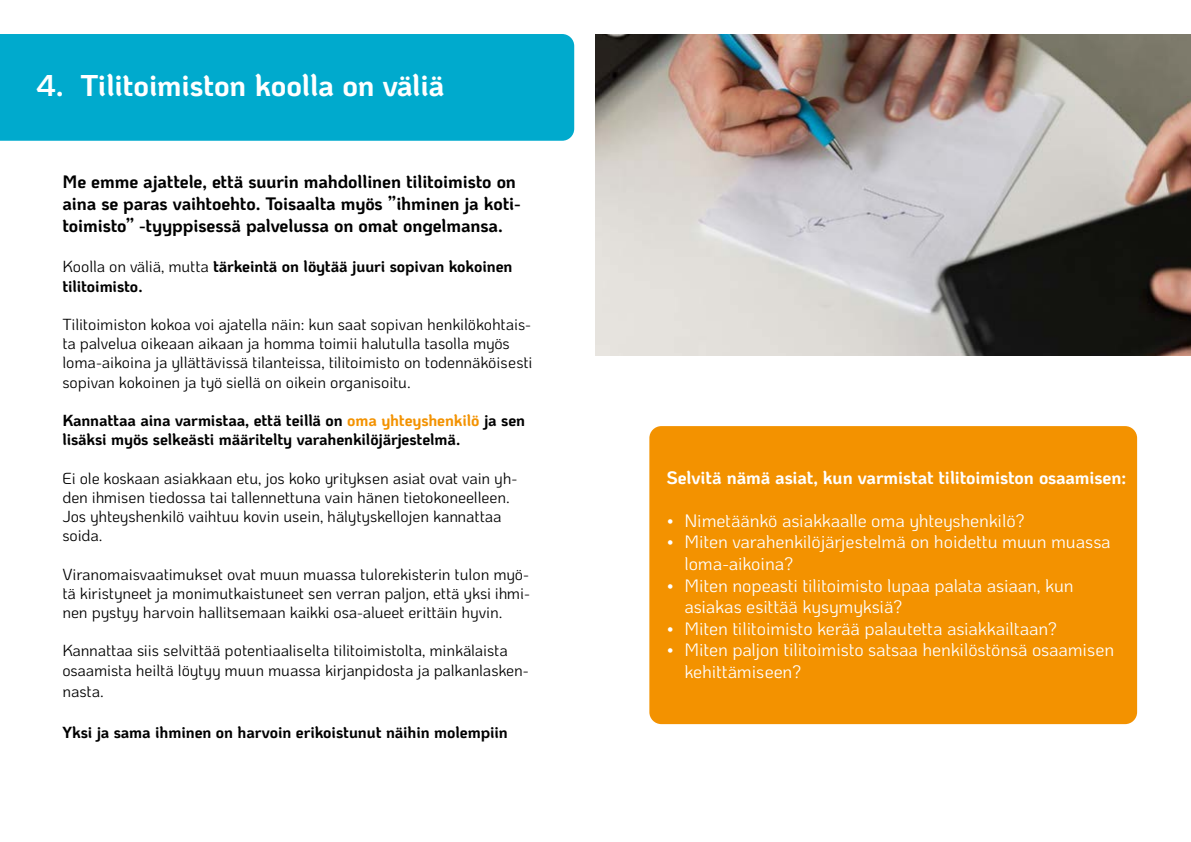
<style>
.page{position:relative;width:1191px;height:842px;background:#fff}
.page>*{position:absolute;margin:0;border:0;box-sizing:border-box;transform-origin:0 0}
.t1{font:700 30px "Ko Ho";letter-spacing:-.005em;color:#fff}
.t2{font:18px/21.6px "Ko Ho";letter-spacing:-.005em;color:#fff}
.t3{font:700 18px/21.6px "Ko Ho";letter-spacing:-.005em;color:#000}
.t4{font:700 18px "Ko Ho";letter-spacing:-.005em;color:#fff}
.t5{font:16px/19.2px "Ko Ho";letter-spacing:-.005em;color:#000}
.t6{font:700 16px/19.2px "Ko Ho";letter-spacing:-.005em;color:#000}
.s1{font-weight:400}
.s2{color:#f39200}
</style>
<div class="page">
<div style="left:649px;top:426px;width:488px;height:298px;background:#f39200;border-radius:12px"></div>
<div style="left:0;top:34px;width:574px;height:107px;background:#00aacd"></div>
<img style="left:595px;top:34px;width:596px;height:321px">
<h1 class="t1" style="left:36px;top:60px;width:410px">4. Tilitoimiston koolla on väliä</h1>
<p class="t3" style="left:62px;top:171px;width:460px">Me emme ajattele, että suurin mahdollinen tilitoimisto on aina se paras vaihtoehto. Toisaalta myös ”ihminen ja koti&shy;toimisto” -tyyppisessä palvelussa on omat ongelmansa.</p>
<p class="t6" style="left:62px;top:257px;width:451px"><span class="s1">Koolla on väliä, mutta</span> tärkeintä on löytää juuri sopivan kokoinen tilitoimisto.</p>
<p class="t5" style="left:62px;top:315px;width:471px">Tilitoimiston kokoa voi ajatella näin: kun saat sopivan henkilökohtais&shy;ta palvelua oikeaan aikaan ja homma toimii halutulla tasolla myös loma-aikoina ja yllättävissä tilanteissa, tilitoimisto on todennäköisesti sopivan kokoinen ja työ siellä on oikein organisoitu.</p>
<p class="t6" style="left:62px;top:411px;width:464px">Kannattaa aina varmistaa, että teillä on <span class="s2">oma yhteyshenkilö</span> ja sen lisäksi myös selkeästi määritelty varahenkilöjärjestelmä.</p>
<p class="t5" style="left:62px;top:469px;width:456px">Ei ole koskaan asiakkaan etu, jos koko yrityksen asiat ovat vain yh&shy;den ihmisen tiedossa tai tallennettuna vain hänen tietokoneelleen.<br>Jos yhteyshenkilö vaihtuu kovin usein, hälytyskellojen kannattaa soida.</p>
<p class="t5" style="left:62px;top:565px;width:469px;text-align:justify">Viranomaisvaatimukset ovat muun muassa tulorekisterin tulon myö&shy;tä kiristyneet ja monimutkaistuneet sen verran paljon, että yksi ihmi&shy;nen pystyy harvoin hallitsemaan kaikki osa-alueet erittäin hyvin.</p>
<p class="t5" style="left:62px;top:641px;width:468px">Kannattaa siis selvittää potentiaaliselta tilitoimistolta, minkälaista osaamista heiltä löytyy muun muassa kirjanpidosta ja palkanlasken-</p>
<p class="t5" style="left:62px;top:682px;width:43px">nasta.</p>
<p class="t6" style="left:62px;top:723px;width:447px">Yksi ja sama ihminen on harvoin erikoistunut näihin molempiin</p>
<p class="t4" style="left:666px;top:462px;width:461px">Selvitä nämä asiat, kun varmistat tilitoimiston osaamisen:</p>
<p class="t2" style="left:666px;top:510px;width:360px">• Nimetäänkö asiakkaalle oma yhteyshenkilö?</p>
<p class="t2" style="left:684px;top:531px;width:428px;text-indent:-18px">• Miten varahenkilöjärjestelmä on hoidettu muun muassa loma-aikoina?</p>
<p class="t2" style="left:684px;top:575px;width:391px;text-indent:-18px">• Miten nopeasti tilitoimisto lupaa palata asiaan, kun asiakas esittää kysymyksiä?</p>
<p class="t2" style="left:666px;top:618px;width:392px">• Miten tilitoimisto kerää palautetta asiakkailtaan?</p>
<p class="t2" style="left:684px;top:639px;width:431px;text-indent:-18px">• Miten paljon tilitoimisto satsaa henkilöstönsä osaamisen kehittämiseen?</p>
</div>
